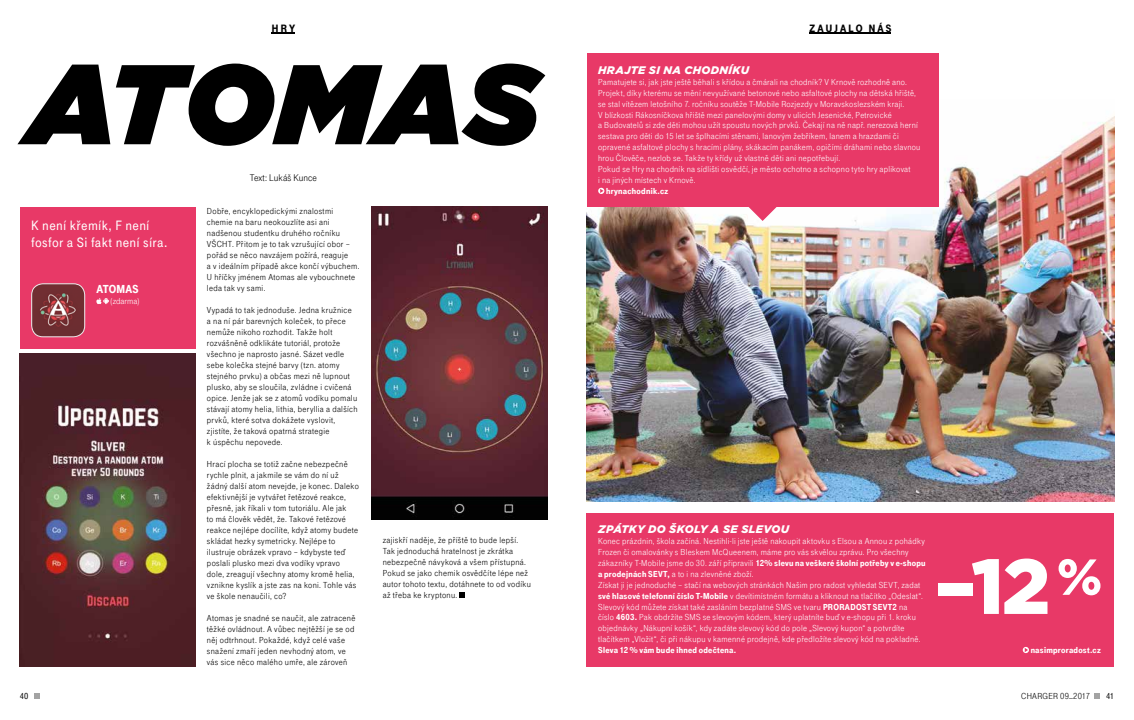
<style>
.page{position:relative;width:1134px;height:720px;background:#fff}
.page>*{position:absolute;margin:0;border:0;box-sizing:border-box;transform-origin:0 0}
.t1{font:italic 900 113px "Gotham";letter-spacing:.01em;color:#000}
.t2{font:900 77.8px "Gotham";color:#fff}
.t3{font:14px/17px "Tele Grotesk EE Halb";letter-spacing:.025em;color:#fff}
.t4{font:12px "Tele Grotesk EE Ultr";letter-spacing:.015em;color:#fff}
.t5{font:italic 900 11px "Gotham";letter-spacing:.03em;color:#fff}
.t6{font:11px "Tele Grotesk EE Ultr";letter-spacing:.195em;color:#000}
.t7{font:10px "Tele Grotesk EE Norm";letter-spacing:.01em;color:#000}
.t8{font:9px/11px "Tele Grotesk EE Norm";letter-spacing:.04em;color:#000}
.t9{font:9px/10.9px "Tele Grotesk EE Norm";letter-spacing:.03em;color:#fff}
.t10{font:9px "Tele Grotesk EE Ultr";letter-spacing:.03em;color:#fff}
.t11{font:9px "Tele Grotesk EE Halb";color:#000}
.s1{font-family:"Tele Grotesk EE Ultr"}
</style>
<div class="page">
<svg style="left:34px;top:693px;width:6px;height:6px"></svg>
<svg style="left:1094px;top:693px;width:6px;height:6px"></svg>
<img style="left:587px;top:99px;width:527px;height:403px">
<svg style="left:748px;top:207px;width:29px;height:14px"></svg>
<div style="left:587px;top:513px;width:527px;height:153px;background:#e83967"></div>
<div style="left:587px;top:54px;width:351px;height:153px;background:#e83967"></div>
<svg style="left:272px;top:32px;width:23px;height:1px"></svg>
<hr style="left:809px;top:32px;width:82px;height:1px;background:#000">
<div style="left:20px;top:207px;width:176px;height:142px;background:#e83967"></div>
<svg style="left:460px;top:593px;width:5px;height:5px"></svg>
<svg style="left:31px;top:283px;width:54px;height:54px;background:#88474c"></svg>
<svg style="left:96px;top:298px;width:13px;height:6px"></svg>
<svg style="left:1023px;top:647px;width:6px;height:6px"></svg>
<svg style="left:598px;top:188px;width:6px;height:6px"></svg>
<img style="left:20px;top:354px;width:176px;height:312px">
<img style="left:371px;top:207px;width:176px;height:312px">
<p class="t6" style="left:272px;top:22px;width:25px">HRY</p>
<p class="t6" style="left:809px;top:22px;width:83px">ZAUJALO NÁS</p>
<h1 class="t1" style="left:28px;top:23px;width:513px">ATOMAS</h1>
<p class="t7" style="left:250px;top:172px;width:69px">Text: Lukáš Kunce</p>
<h3 class="t3" style="left:31px;top:217px;width:138px">K není křemík, F není fosfor a Si fakt není síra.</h3>
<p class="t8" style="left:207px;top:206px;width:154px">Dobře, encyklopedickými znalostmi chemie na baru neokouzlíte asi ani nadšenou studentku druhého ročníku VŠCHT. Přitom je to tak vzrušující obor – pořád se něco navzájem požírá, reaguje<br>a v ideálním případě akce končí výbuchem.<br>U hříčky jménem Atomas ale vybouchnete leda tak vy sami.</p>
<p class="t8" style="left:207px;top:305px;width:152px">Vypadá to tak jednoduše. Jedna kružnice a na ní pár barevných koleček, to přece nemůže nikoho rozhodit. Takže holt rozvášněně odklikáte tutoriál, protože všechno je naprosto jasné. Sázet vedle sebe kolečka stejné barvy (tzn. atomy stejného prvku) a občas mezi ně lupnout plusko, aby se sloučila, zvládne i cvičená opice. Jenže jak se z atomů vodíku pomalu stávají atomy helia, lithia, beryllia a dalších prvků, které sotva dokážete vyslovit, zjistíte, že taková opatrná strategie<br>k úspěchu nepovede.</p>
<p class="t8" style="left:207px;top:459px;width:153px">Hrací plocha se totiž začne nebezpečně rychle plnit, a jakmile se vám do ní už žádný další atom nevejde, je konec. Daleko efektivnější je vytvářet řetězové reakce, přesně, jak říkali v tom tutoriálu. Ale jak<br>to má člověk vědět, že. Takové řetězové reakce nejlépe docílíte, když atomy budete skládat hezky symetricky. Nejlépe to ilustruje obrázek vpravo – kdybyste teď poslali plusko mezi dva vodíky vpravo dole, zreagují všechny atomy kromě helia, vznikne kyslík a jste zas na koni. Tohle vás ve škole nenaučili, co?</p>
<p class="t8" style="left:207px;top:613px;width:150px">Atomas je snadné se naučit, ale zatraceně těžké ovládnout. A vůbec nejtěžší je se od něj odtrhnout. Pokaždé, když celé vaše snažení zmaří jeden nevhodný atom, ve vás sice něco malého umře, ale zároveň</p>
<p class="t5" style="left:598px;top:63px;width:152px">HRAJTE SI NA CHODNÍKU</p>
<p class="t9" style="left:598px;top:77px;width:324px">Pamatujete si, jak jste ještě běhali s křídou a čmárali na chodník? V Krnově rozhodně ano.<br>Projekt, díky kterému se mění nevyužívané betonové nebo asfaltové plochy na dětská hřiště, se stal vítězem letošního 7. ročníku soutěže T-Mobile Rozjezdy v Moravskoslezském kraji.<br>V blízkosti Rákosníčkova hřiště mezi panelovými domy v ulicích Jesenické, Petrovické<br>a Budovatelů si zde děti mohou užít spoustu nových prvků. Čekají na ně např. nerezová herní sestava pro děti do 15 let se šplhacími stěnami, lanovým žebříkem, lanem a hrazdami či opravené asfaltové plochy s hracími plány, skákacím panákem, opičími dráhami nebo slavnou hrou Člověče, nezlob se. Takže ty křídy už vlastně děti ani nepotřebují.<br>Pokud se Hry na chodník na sídlišti osvědčí, je město ochotno a schopno tyto hry aplikovat<br>i na jiných místech v Krnově.</p>
<p class="t10" style="left:606px;top:186px;width:64px">hrynachodnik.cz</p>
<h3 class="t4" style="left:96px;top:282px;width:44px">ATOMAS</h3>
<p class="t9" style="left:111px;top:296px;width:30px">(zdarma)</p>
<p class="t5" style="left:598px;top:522px;width:192px">ZPÁTKY DO ŠKOLY A SE SLEVOU</p>
<p class="t9" style="left:598px;top:536px;width:329px">Konec prázdnin, škola začíná. Nestihli-li jste ještě nakoupit aktovku s Elsou a Annou z pohádky Frozen či omalovánky s Bleskem McQueenem, máme pro vás skvělou zprávu. Pro všechny zákazníky T-Mobile jsme do 30. září připravili <span class="s1">12% slevu na veškeré školní potřeby v e-shopu a prodejnách SEVT,</span> a to i na zlevněné zboží.<br>Získat ji je jednoduché – stačí na webových stránkách Našim pro radost vyhledat SEVT, zadat <span class="s1">své hlasové telefonní číslo T-Mobile</span> v devítimístném formátu a kliknout na tlačítko „Odeslat“.<br>Slevový kód můžete získat také zasláním bezplatné SMS ve tvaru <span class="s1">PRORADOST SEVT2</span> na číslo <span class="s1">4603.</span> Pak obdržíte SMS se slevovým kódem, který uplatníte buď v e-shopu při 1. kroku objednávky „Nákupní košík“, kdy zadáte slevový kód do pole „Slevový kupon“ a potvrdíte tlačítkem „Vložit“, či při nákupu v kamenné prodejně, kde předložíte slevový kód na pokladně.</p>
<p class="t10" style="left:598px;top:645px;width:140px">Sleva 12 % vám bude ihned odečtena.</p>
<p class="t10" style="left:1031px;top:645px;width:72px">nasimproradost.cz</p>
<p class="t8" style="left:383px;top:535px;width:150px">zajiskří naděje, že příště to bude lepší.<br>Tak jednoduchá hratelnost je zkrátka nebezpečně návyková a všem přístupná.<br>Pokud se jako chemik osvědčíte lépe než autor tohoto textu, dotáhnete to od vodíku až třeba ke kryptonu.</p>
<h2 class="t2" style="left:935px;top:533px;width:169px">–12 <sup>%</sup></h2>
<p class="t11" style="left:20px;top:691px;width:10px">40</p>
<p class="t8" style="left:1021px;top:691px;width:70px">CHARGER 09_2017</p>
<p class="t11" style="left:1106px;top:691px;width:9px">41</p>
</div>
